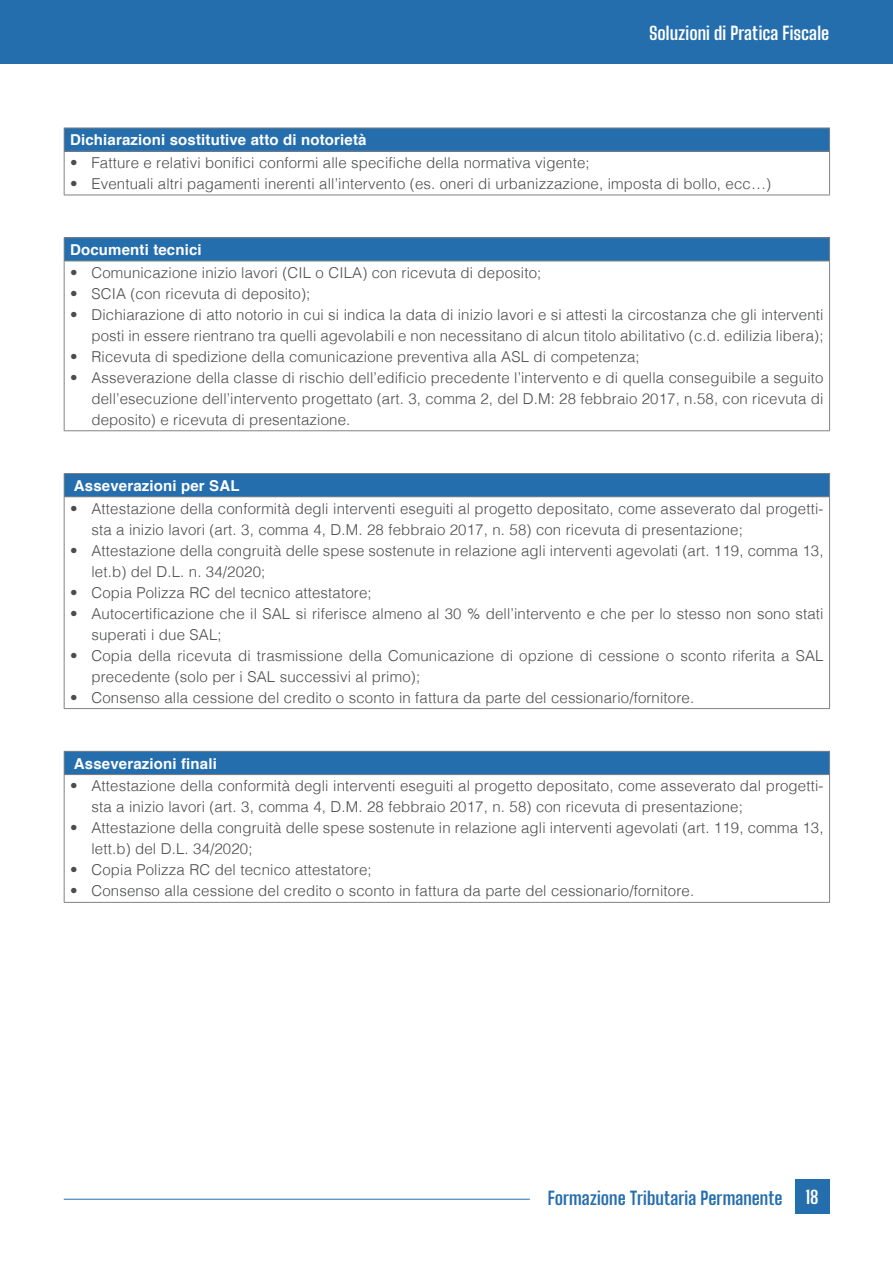
<style>
.page{position:relative;width:893px;height:1263px;background:#fff}
.page>*{position:absolute;margin:0;border:0;box-sizing:border-box;transform-origin:0 0}
.t1{font:700 18px "Big Shoulders Text";letter-spacing:.005em;color:#256ead}
.t2{font:700 18px "Big Shoulders Text";letter-spacing:.005em;color:#fff}
.Elenco_Puntato_1{font:300 15px/21px "Helvetica";letter-spacing:.01em;color:#4b4c4d}
.t3{font:700 15px "Helvetica";letter-spacing:.01em;color:#fff}
</style>
<div class="page">
<div style="left:0;top:0;width:893px;height:64px;background:#256ead"></div>
<hr style="left:64px;top:1199px;width:466px;height:1px;background:#256ead">
<div style="left:795px;top:1179px;width:34px;height:34px;background:#256ead"></div>
<div style="left:64px;top:128px;width:766px;height:23px;background:#256ead"></div>
<hr style="left:64px;top:128px;width:766px;height:1px;background:#808285">
<svg style="left:64px;top:128px;width:1px;height:23px"></svg>
<svg style="left:829px;top:128px;width:1px;height:23px"></svg>
<hr style="left:64px;top:151px;width:766px;height:1px;background:#808285">
<hr style="left:64px;top:152px;width:1px;height:43px;background:#808285">
<hr style="left:829px;top:152px;width:1px;height:43px;background:#808285">
<hr style="left:64px;top:195px;width:766px;height:1px;background:#808285">
<div style="left:64px;top:238px;width:766px;height:23px;background:#256ead"></div>
<hr style="left:64px;top:237px;width:766px;height:1px;background:#808285">
<svg style="left:64px;top:238px;width:1px;height:23px"></svg>
<svg style="left:829px;top:238px;width:1px;height:23px"></svg>
<hr style="left:64px;top:261px;width:766px;height:1px;background:#808285">
<hr style="left:64px;top:261px;width:1px;height:169px;background:#808285">
<hr style="left:829px;top:261px;width:1px;height:169px;background:#808285">
<hr style="left:64px;top:430px;width:766px;height:1px;background:#808285">
<div style="left:64px;top:473px;width:766px;height:24px;background:#256ead"></div>
<hr style="left:64px;top:473px;width:766px;height:1px;background:#808285">
<svg style="left:64px;top:474px;width:1px;height:22px"></svg>
<svg style="left:829px;top:474px;width:1px;height:22px"></svg>
<hr style="left:64px;top:496px;width:766px;height:1px;background:#808285">
<hr style="left:64px;top:497px;width:1px;height:211px;background:#808285">
<hr style="left:829px;top:497px;width:1px;height:211px;background:#808285">
<hr style="left:64px;top:708px;width:766px;height:1px;background:#808285">
<div style="left:64px;top:751px;width:766px;height:23px;background:#256ead"></div>
<hr style="left:64px;top:751px;width:766px;height:1px;background:#808285">
<svg style="left:64px;top:752px;width:1px;height:22px"></svg>
<svg style="left:829px;top:752px;width:1px;height:22px"></svg>
<hr style="left:64px;top:774px;width:766px;height:1px;background:#808285">
<hr style="left:64px;top:775px;width:1px;height:127px;background:#808285">
<hr style="left:829px;top:775px;width:1px;height:127px;background:#808285">
<hr style="left:64px;top:902px;width:766px;height:1px;background:#808285">
<p class="t2" style="left:649px;top:21px;width:182px">Soluzioni di Pratica Fiscale</p>
<p class="t3" style="left:70px;top:128px;width:298px">Dichiarazioni sostitutive atto di notorietà</p>
<p class="Elenco_Puntato_1" style="left:70px;top:151px;width:521px">• Fatture e relativi bonifici conformi alle specifiche della normativa vigente;</p>
<p class="Elenco_Puntato_1" style="left:70px;top:172px;width:702px">• Eventuali altri pagamenti inerenti all’intervento (es. oneri di urbanizzazione, imposta di bollo, ecc…)</p>
<p class="t3" style="left:70px;top:238px;width:133px">Documenti tecnici</p>
<p class="Elenco_Puntato_1" style="left:70px;top:261px;width:473px">• Comunicazione inizio lavori (CIL o CILA) con ricevuta di deposito;</p>
<p class="Elenco_Puntato_1" style="left:70px;top:282px;width:242px">• SCIA (con ricevuta di deposito);</p>
<p class="Elenco_Puntato_1" style="left:70px;top:303px;width:755px;text-align:right">• Dichiarazione di atto notorio in cui si indica la data di inizio lavori e si attesti la circostanza che gli interventi posti in essere rientrano tra quelli agevolabili e non necessitano di alcun titolo abilitativo (c.d. edilizia libera);</p>
<p class="Elenco_Puntato_1" style="left:70px;top:345px;width:571px">• Ricevuta di spedizione della comunicazione preventiva alla ASL di competenza;</p>
<p class="Elenco_Puntato_1" style="left:91px;top:366px;width:734px;text-align:justify;text-indent:-21px">• Asseverazione della classe di rischio dell’edificio precedente l’intervento e di quella conseguibile a seguito dell’esecuzione dell’intervento progettato (art. 3, comma 2, del D.M: 28 febbraio 2017, n.58, con ricevuta di deposito) e ricevuta di presentazione.</p>
<p class="t3" style="left:74px;top:473px;width:167px">Asseverazioni per SAL</p>
<p class="Elenco_Puntato_1" style="left:91px;top:497px;width:734px;text-indent:-21px">• Attestazione della conformità degli interventi eseguiti al progetto depositato, come asseverato dal progetti&shy;sta a inizio lavori (art. 3, comma 4, D.M. 28 febbraio 2017, n. 58) con ricevuta di presentazione;</p>
<p class="Elenco_Puntato_1" style="left:91px;top:539px;width:734px;text-indent:-21px">• Attestazione della congruità delle spese sostenute in relazione agli interventi agevolati (art. 119, comma 13, let.b) del D.L. n. 34/2020;</p>
<p class="Elenco_Puntato_1" style="left:70px;top:581px;width:303px">• Copia Polizza RC del tecnico attestatore;</p>
<p class="Elenco_Puntato_1" style="left:91px;top:602px;width:734px;text-indent:-21px">• Autocertificazione che il SAL si riferisce almeno al 30 % dell’intervento e che per lo stesso non sono stati superati i due SAL;</p>
<p class="Elenco_Puntato_1" style="left:91px;top:644px;width:734px;text-indent:-21px">• Copia della ricevuta di trasmissione della Comunicazione di opzione di cessione o sconto riferita a SAL precedente (solo per i SAL successivi al primo);</p>
<p class="Elenco_Puntato_1" style="left:70px;top:686px;width:626px">• Consenso alla cessione del credito o sconto in fattura da parte del cessionario/fornitore.</p>
<p class="t3" style="left:74px;top:751px;width:144px">Asseverazioni finali</p>
<p class="Elenco_Puntato_1" style="left:91px;top:774px;width:734px;text-indent:-21px">• Attestazione della conformità degli interventi eseguiti al progetto depositato, come asseverato dal progetti&shy;sta a inizio lavori (art. 3, comma 4, D.M. 28 febbraio 2017, n. 58) con ricevuta di presentazione;</p>
<p class="Elenco_Puntato_1" style="left:91px;top:816px;width:734px;text-indent:-21px">• Attestazione della congruità delle spese sostenute in relazione agli interventi agevolati (art. 119, comma 13, lett.b) del D.L. 34/2020;</p>
<p class="Elenco_Puntato_1" style="left:70px;top:858px;width:303px">• Copia Polizza RC del tecnico attestatore;</p>
<p class="Elenco_Puntato_1" style="left:70px;top:879px;width:626px">• Consenso alla cessione del credito o sconto in fattura da parte del cessionario/fornitore.</p>
<p class="t1" style="left:548px;top:1185px;width:236px">Formazione Tributaria Permanente</p>
<p class="t2" style="left:806px;top:1184px;width:15px">18</p>
</div>
